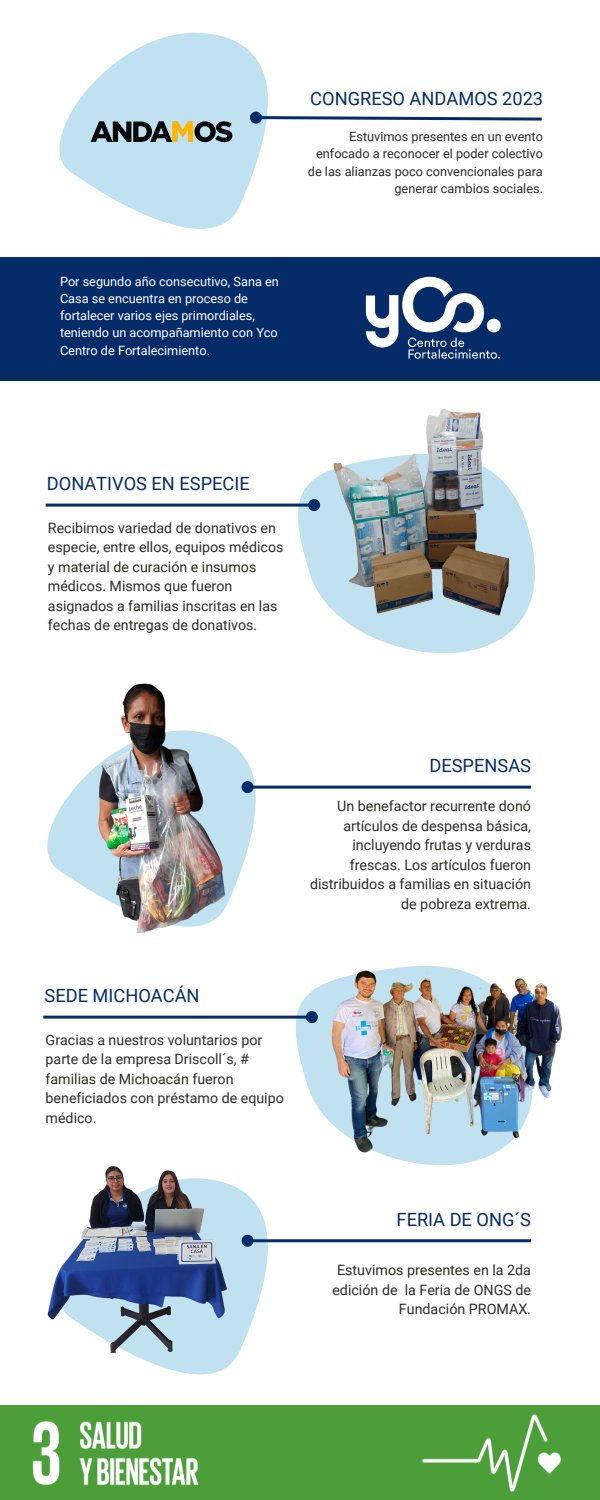
<style>
.page{position:relative;width:600px;height:1500px;background:#fff}
.page>*{position:absolute;margin:0;border:0;box-sizing:border-box;transform-origin:0 0}
.t1{font:18.2px "Roboto";color:#052c69}
.t2{font:14.3px/19.5px "Roboto";color:#2b2d27;text-align:right}
.t3{font:14.2px/19.5px "Roboto";color:#2b2d27}
.t4{font:12.8px/17.2px "Roboto";color:#fff}
.t5{font:12.8px/17.2px "Roboto";color:#2b2d27;text-align:right}
</style>
<div class="page">
<svg style="left:242px;top:475px;width:260px;height:179px"></svg>
<svg style="left:47px;top:642px;width:307px;height:292px"></svg>
<hr style="left:46px;top:504px;width:263px;height:3px;background:#052c69">
<svg style="left:306px;top:497px;width:14px;height:16px"></svg>
<img style="left:0;top:1405px;width:600px;height:95px">
<img style="left:320px;top:408px;width:215px;height:230px">
<img style="left:67px;top:666px;width:183px;height:267px">
<hr style="left:253px;top:786px;width:278px;height:3px;background:#052c69">
<svg style="left:239px;top:779px;width:17px;height:16px"></svg>
<svg style="left:239px;top:907px;width:245px;height:259px"></svg>
<hr style="left:43px;top:1016px;width:264px;height:3px;background:#052c69">
<svg style="left:304px;top:1009px;width:14px;height:16px"></svg>
<svg style="left:59px;top:32px;width:209px;height:197px;fill:#c0e1f0"></svg>
<img style="left:88px;top:119px;width:148px;height:27px">
<svg style="left:248px;top:109px;width:294px;height:17px"></svg>
<svg style="left:13px;top:1090px;width:353px;height:354px"></svg>
<hr style="left:253px;top:1239px;width:278px;height:3px;background:#052c69">
<div style="left:0;top:257px;width:599px;height:124px;background:#052c69"></div>
<img style="left:365px;top:276px;width:136px;height:83px">
<img style="left:318px;top:963px;width:244px;height:195px">
<img style="left:43px;top:1109px;width:221px;height:244px">
<p class="t1" style="left:310px;top:88px;width:234px">CONGRESO ANDAMOS 2023</p>
<p class="t5" style="left:308px;top:128px;width:237px">Estuvimos presentes en un evento enfocado a reconocer el poder colectivo de las alianzas poco convencionales para generar cambios sociales.</p>
<p class="t4" style="left:60px;top:273px;width:220px">Por segundo año consecutivo, Sana en Casa se encuentra en proceso de fortalecer varios ejes primordiales, teniendo un acompañamiento con Yco Centro de Fortalecimiento.</p>
<p class="t1" style="left:47px;top:473px;width:204px">DONATIVOS EN ESPECIE</p>
<p class="t3" style="left:48px;top:518px;width:237px">Recibimos variedad de donativos en especie, entre ellos, equipos médicos y material de curación e insumos médicos. Mismos que fueron asignados a familias inscritas en las fechas de entregas de donativos.</p>
<p class="t1" style="left:429px;top:756px;width:103px">DESPENSAS</p>
<p class="t2" style="left:310px;top:797px;width:223px">Un benefactor recurrente donó artículos de despensa básica, incluyendo frutas y verduras frescas. Los artículos fueron distribuidos a familias en situación de pobreza extrema.</p>
<p class="t1" style="left:45px;top:985px;width:157px">SEDE MICHOACÁN</p>
<p class="t3" style="left:46px;top:1030px;width:240px">Gracias a nuestros voluntarios por parte de la empresa Driscoll´s, # familias de Michoacán fueron beneficiados con préstamo de equipo médico.</p>
<p class="t1" style="left:397px;top:1209px;width:136px">FERIA DE ONG´S</p>
<p class="t2" style="left:332px;top:1261px;width:200px">Estuvimos presentes en la 2da edición de la Feria de ONGS de<br>Fundación PROMAX.</p>
</div>
